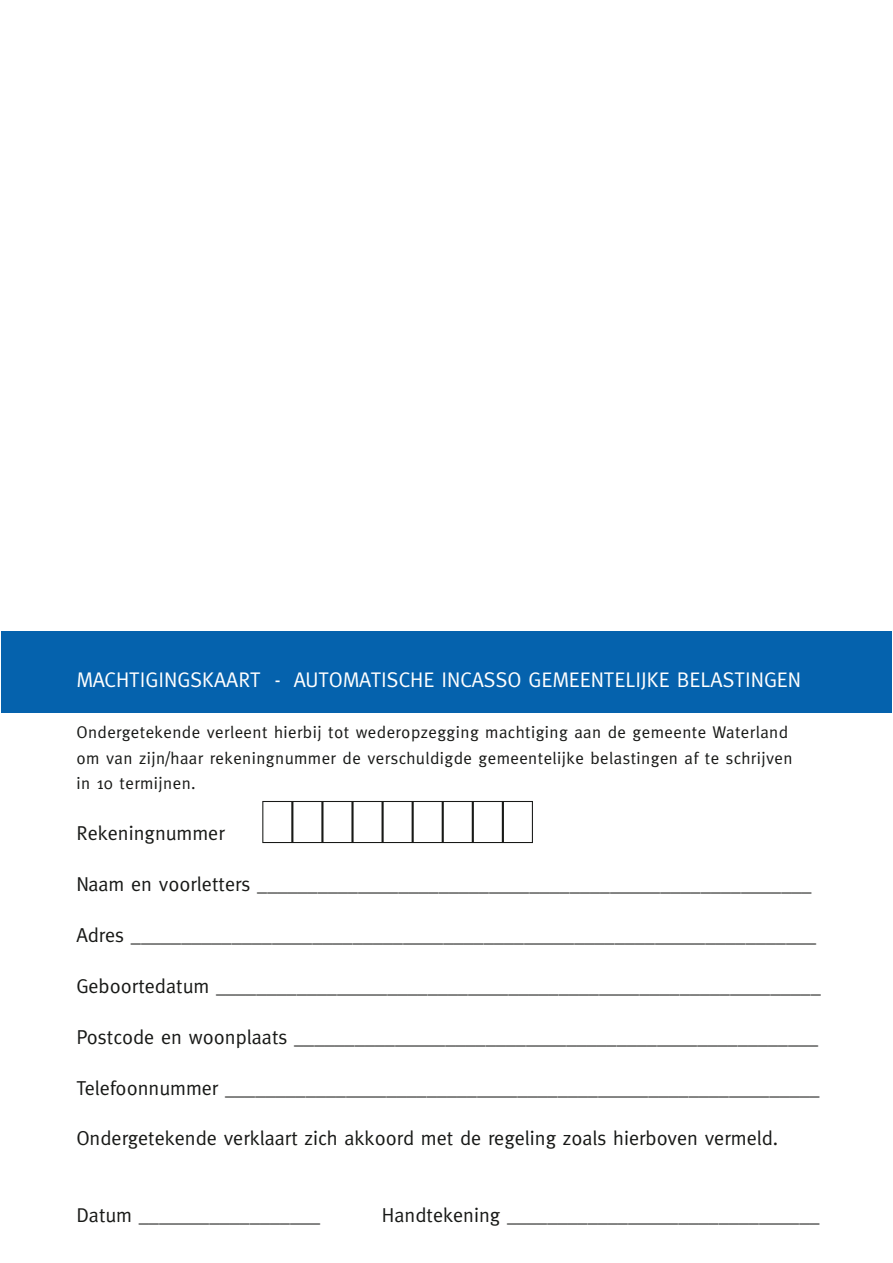
<style>
.page{position:relative;width:893px;height:1263px;background:#fff}
.page>*{position:absolute;margin:0;border:0;box-sizing:border-box;transform-origin:0 0}
.t1{font:21.15px "Meta";color:#fff}
.t2{font:20.1px "Meta";color:#181917}
.t3{font:16.95px/25.5px "Meta";letter-spacing:.025em;color:#181917}
</style>
<div class="page">
<div style="left:1px;top:631px;width:890px;height:82px;background:#0562ad"></div>
<svg style="left:262px;top:801px;width:271px;height:43px"></svg>
<p class="t1" style="left:76px;top:672px;width:726px">MACHTIGINGSKAART - AUTOMATISCHE INCASSO GEMEENTELIJKE BELASTINGEN</p>
<p class="t3" style="left:76px;top:721px;width:718px">Ondergetekende verleent hierbij tot wederopzegging machtiging aan de gemeente Waterland om van zijn/haar rekeningnummer de verschuldigde gemeentelijke belastingen af te schrijven in 10 termijnen.</p>
<p class="t2" style="left:76px;top:826px;width:150px">Rekeningnummer</p>
<p class="t2" style="left:76px;top:877px;width:736px">Naam en voorletters _______________________________________________________</p>
<p class="t2" style="left:76px;top:927px;width:741px">Adres ____________________________________________________________________</p>
<p class="t2" style="left:76px;top:978px;width:746px">Geboortedatum ____________________________________________________________</p>
<p class="t2" style="left:76px;top:1029px;width:743px">Postcode en woonplaats ____________________________________________________</p>
<p class="t2" style="left:76px;top:1080px;width:745px">Telefoonnummer ___________________________________________________________</p>
<p class="t2" style="left:76px;top:1131px;width:703px">Ondergetekende verklaart zich akkoord met de regeling zoals hierboven vermeld.</p>
<p class="t2" style="left:76px;top:1207px;width:245px">Datum __________________</p>
<p class="t2" style="left:382px;top:1207px;width:439px">Handtekening _______________________________</p>
</div>
